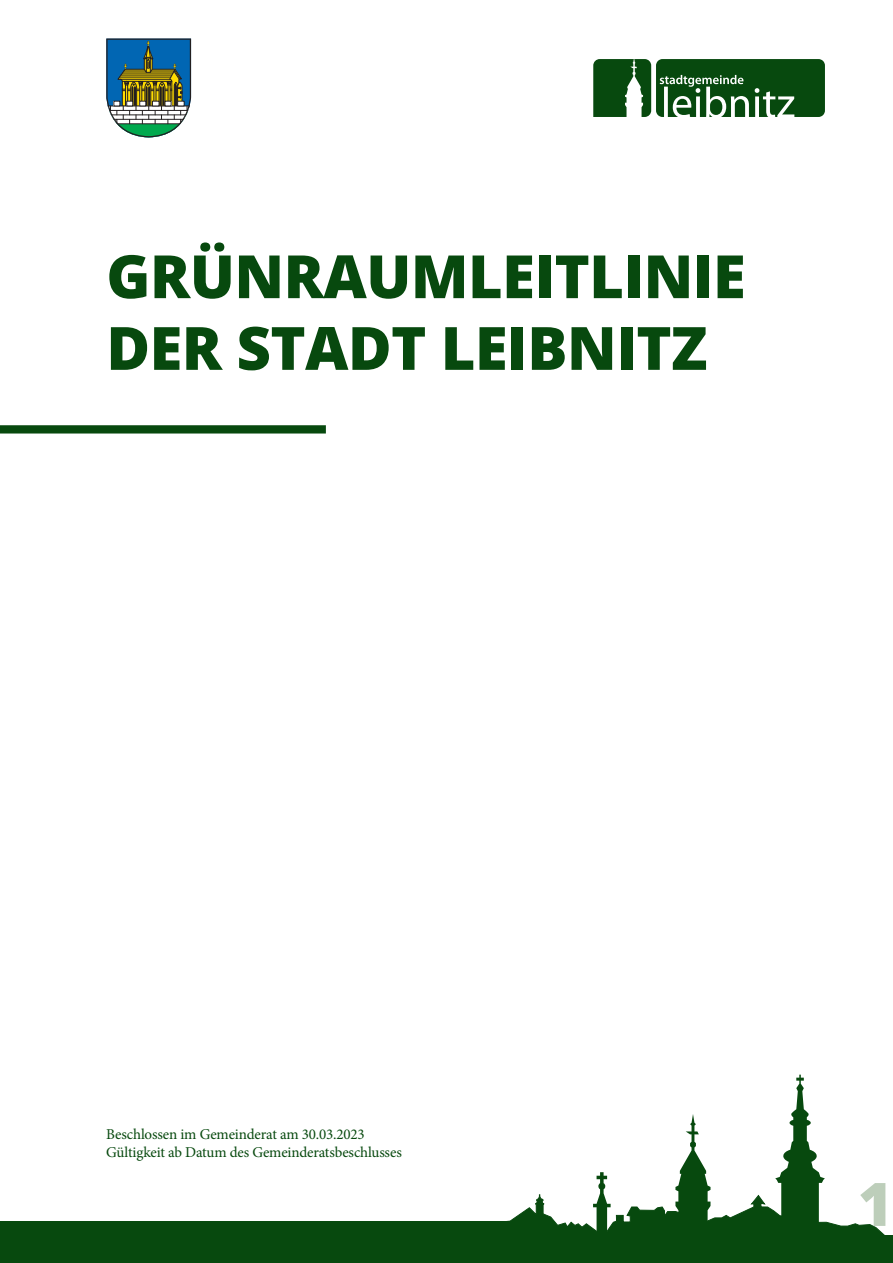
<style>
.page{position:relative;width:893px;height:1263px;background:#fff}
.page>*{position:absolute;margin:0;border:0;box-sizing:border-box;transform-origin:0 0}
.t1{font:800 60px "Open Sans";color:#bdceba}
.t2{font:800 59.7px/71.7px "Open Sans";letter-spacing:-.01em;color:#07490e}
.t3{font:15px/18px "Minion Pro";letter-spacing:-.01em;color:#07490e}
</style>
<div class="page">
<svg style="left:596px;top:1075px;width:229px;height:119px"></svg>
<svg style="left:507px;top:1194px;width:378px;height:41px"></svg>
<div style="left:0;top:1221px;width:513px;height:42px;background:#07490e"></div>
<div style="left:115px;top:1235px;width:778px;height:28px;background:#07490e"></div>
<svg style="left:593px;top:59px;width:232px;height:58px;background:#346a39"></svg>
<svg style="left:106px;top:39px;width:85px;height:98px"></svg>
<div style="left:0;top:425px;width:326px;height:8px;background:#07490e"></div>
<h2 class="t2" style="left:106px;top:237px;width:641px">GRÜNRAUMLEITLINIE<br>DER STADT LEIBNITZ</h2>
<p class="t3" style="left:106px;top:1125px;width:297px">Beschlossen im Gemeinderat am 30.03.2023<br>Gültigkeit ab Datum des Gemeinderatsbeschlusses</p>
<h1 class="t1" style="left:858px;top:1158px;width:37px">1</h1>
</div>
